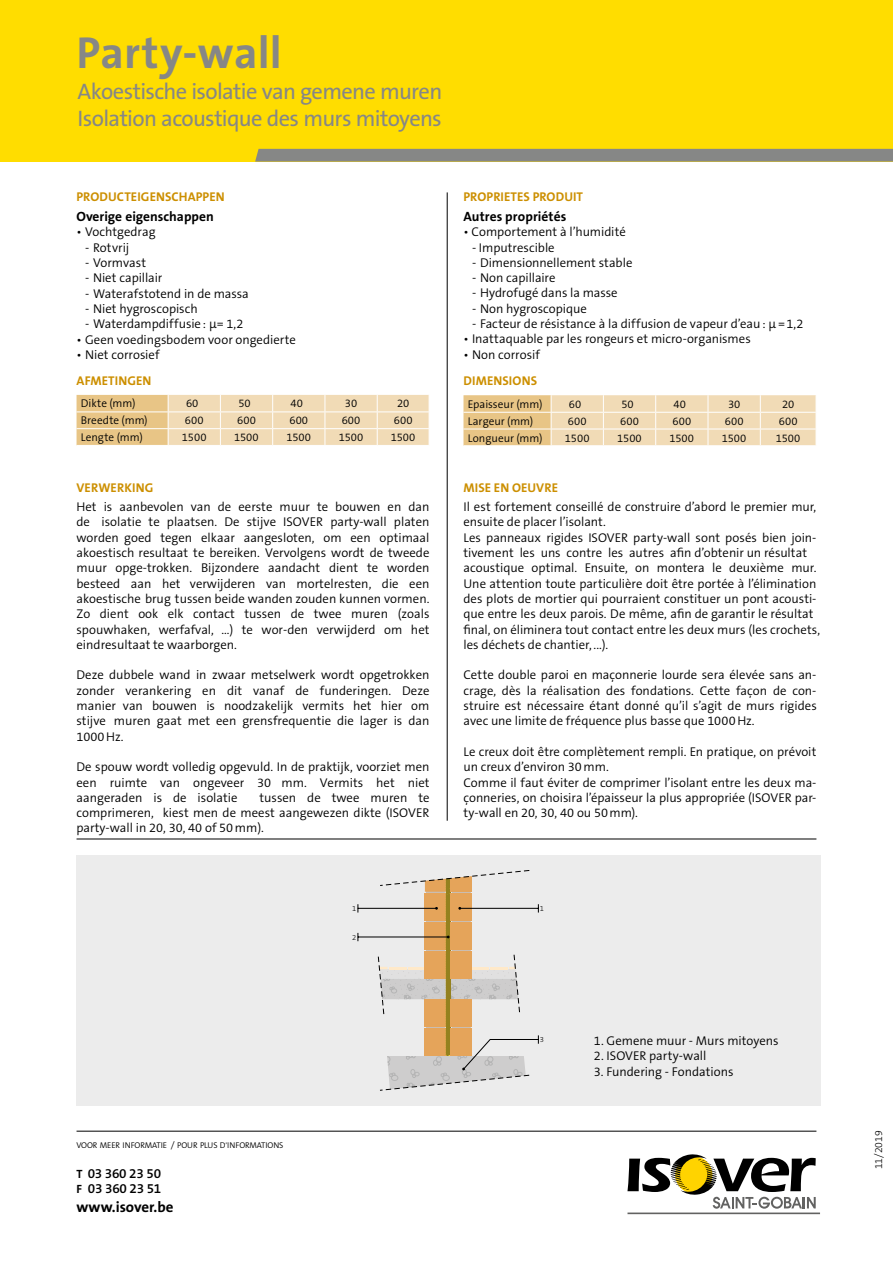
<style>
.page{position:relative;width:893px;height:1263px;background:#fff}
.page>*{position:absolute;margin:0;border:0;box-sizing:border-box;transform-origin:0 0}
.t1{font:700 45px "The Sans B7";letter-spacing:.005em;color:#868786}
.t2{font:22.5px/27px "The Sans B5 Plain";letter-spacing:-.03em;color:#868786}
.t3{font:700 15px "The Sans B7";color:#000}
.t4{font:700 13.5px "The Sans B7";color:#000}
.t5{font:600 13.5px/15px "The Sans B6";letter-spacing:-.015em;color:#000}
.t6{font:300 12.75px/15.3px "The Sans B4";color:#000;text-align:justify}
.t7{font:700 12.75px "The Sans B7";letter-spacing:.01em;color:#cc8f00}
.t8{font:300 11.25px "The Sans B4";color:#000}
.t9{font:300 10.5px "The Sans B3";color:#000}
.t10{font:300 8.4px "The Sans B4";letter-spacing:-.015em;color:#000}
.t11{font:300 7.65px "The Sans B3";color:#000}
.s1{font-size:9px}
.s2{font-size:7.5px}
.s3{font-family:"The Sans B7";font-weight:700;font-size:12px}
</style>
<div class="page">
<div style="left:0;top:0;width:893px;height:162px;background:#fd0"></div>
<svg style="left:255px;top:149px;width:638px;height:13px;background:#8a8981"></svg>
<hr style="left:447px;top:192px;width:1px;height:629px;background:#000">
<div style="left:76px;top:855px;width:744px;height:251px;background:#ececec"></div>
<hr style="left:358px;top:908px;width:78px;height:1px;background:#000">
<hr style="left:358px;top:937px;width:90px;height:1px;background:#000">
<svg style="left:378px;top:870px;width:161px;height:220px"></svg>
<hr style="left:77px;top:1131px;width:739px;height:1px;background:#000">
<hr style="left:627px;top:1212px;width:193px;height:2px;background:#626261">
<svg style="left:627px;top:1154px;width:189px;height:55px"></svg>
<svg style="left:77px;top:395px;width:352px;height:50px;background:#efd7ae"></svg>
<svg style="left:463px;top:395px;width:353px;height:51px;background:#efd8b0"></svg>
<hr style="left:77px;top:839px;width:739px;height:1px;background:#000">
<h1 class="t1" style="left:77px;top:29px;width:207px">Party-wall</h1>
<h2 class="t2" style="left:78px;top:79px;width:366px">Akoestische isolatie van gemene muren<br>Isolation acoustique des murs mitoyens</h2>
<p class="t7" style="left:77px;top:190px;width:150px">PRODUCTEIGENSCHAPPEN</p>
<p class="t4" style="left:77px;top:209px;width:139px">Overige eigenschappen</p>
<p class="t6" style="left:77px;top:225px;width:81px">• Vochtgedrag</p>
<p class="t6" style="left:85px;top:240px;width:46px">- Rotvrij</p>
<p class="t6" style="left:85px;top:256px;width:63px">- Vormvast</p>
<p class="t6" style="left:85px;top:271px;width:79px">- Niet capillair</p>
<p class="t6" style="left:85px;top:286px;width:165px">- Waterafstotend in de massa</p>
<p class="t6" style="left:85px;top:301px;width:114px">- Niet hygroscopisch</p>
<p class="t6" style="left:85px;top:317px;width:160px">- Waterdampdiffusie: µ= 1,2</p>
<p class="t6" style="left:77px;top:332px;width:221px">• Geen voedingsbodem voor ongedierte</p>
<p class="t6" style="left:77px;top:347px;width:85px">• Niet corrosief</p>
<p class="t7" style="left:77px;top:374px;width:76px">AFMETINGEN</p>
<p class="t8" style="left:81px;top:398px;width:56px">Dikte (mm)</p>
<p class="t8" style="left:186px;top:398px;width:14px">60</p>
<p class="t8" style="left:238px;top:398px;width:14px">50</p>
<p class="t8" style="left:290px;top:398px;width:14px">40</p>
<p class="t8" style="left:345px;top:398px;width:14px">30</p>
<p class="t8" style="left:397px;top:398px;width:14px">20</p>
<p class="t8" style="left:81px;top:415px;width:68px">Breedte (mm)</p>
<p class="t8" style="left:185px;top:415px;width:20px">600</p>
<p class="t8" style="left:237px;top:415px;width:20px">600</p>
<p class="t8" style="left:289px;top:415px;width:20px">600</p>
<p class="t8" style="left:342px;top:415px;width:20px">600</p>
<p class="t8" style="left:394px;top:415px;width:20px">600</p>
<p class="t8" style="left:81px;top:432px;width:63px">Lengte (mm)</p>
<p class="t8" style="left:182px;top:432px;width:26px">1500</p>
<p class="t8" style="left:234px;top:432px;width:26px">1500</p>
<p class="t8" style="left:287px;top:432px;width:26px">1500</p>
<p class="t8" style="left:339px;top:432px;width:26px">1500</p>
<p class="t8" style="left:391px;top:432px;width:26px">1500</p>
<p class="t7" style="left:77px;top:481px;width:78px">VERWERKING</p>
<p class="t6" style="left:77px;top:500px;width:354px">Het is aanbevolen van de eerste muur te bouwen en dan de isolatie te plaatsen. De stijve ISOVER party-wall platen worden goed tegen elkaar aangesloten, om een optimaal akoestisch resultaat te bereiken. Vervolgens wordt de tweede muur opge-trokken. Bijzondere aandacht dient te worden besteed aan het verwijderen van mortelresten, die een akoestische brug tussen beide wanden zouden kunnen vormen.<br>Zo dient ook elk contact tussen de twee muren (zoals spouwhaken, werfafval, …) te wor-den verwijderd om het eindresultaat te waarborgen.</p>
<p class="t6" style="left:77px;top:668px;width:354px">Deze dubbele wand in zwaar metselwerk wordt opgetrokken zonder verankering en dit vanaf de funderingen. Deze manier van bouwen is noodzakelijk vermits het hier om stijve muren gaat met een grensfrequentie die lager is dan 1000 Hz.</p>
<p class="t6" style="left:77px;top:760px;width:354px">De spouw wordt volledig opgevuld. In de praktijk, voorziet men een ruimte van ongeveer 30 mm. Vermits het niet aangeraden is de isolatie</p>
<p class="t6" style="left:77px;top:790px;width:354px;text-indent:183px">tussen de twee muren te comprimeren, kiest men de meest aangewezen dikte (ISOVER party-wall in 20, 30, 40 of 50 mm).</p>
<p class="t7" style="left:463px;top:190px;width:121px">PROPRIETES PRODUIT</p>
<p class="t4" style="left:463px;top:209px;width:104px">Autres propriétés</p>
<p class="t6" style="left:463px;top:225px;width:164px">• Comportement à l’humidité</p>
<p class="t6" style="left:472px;top:240px;width:84px">- Imputrescible</p>
<p class="t6" style="left:472px;top:255px;width:162px">- Dimensionnellement stable</p>
<p class="t6" style="left:472px;top:271px;width:85px">- Non capillaire</p>
<p class="t6" style="left:472px;top:286px;width:147px">- Hydrofugé dans la masse</p>
<p class="t6" style="left:472px;top:301px;width:116px">- Non hygroscopique</p>
<p class="t6" style="left:472px;top:317px;width:333px">- Facteur de résistance à la diffusion de vapeur d’eau: µ=1,2</p>
<p class="t6" style="left:463px;top:332px;width:289px">• Inattaquable par les rongeurs et micro-organismes</p>
<p class="t6" style="left:463px;top:347px;width:78px">• Non corrosif</p>
<p class="t7" style="left:463px;top:374px;width:75px">DIMENSIONS</p>
<p class="t8" style="left:468px;top:398px;width:76px">Epaisseur (mm)</p>
<p class="t8" style="left:569px;top:398px;width:14px">60</p>
<p class="t8" style="left:621px;top:398px;width:14px">50</p>
<p class="t8" style="left:673px;top:398px;width:14px">40</p>
<p class="t8" style="left:728px;top:398px;width:14px">30</p>
<p class="t8" style="left:782px;top:398px;width:14px">20</p>
<p class="t8" style="left:468px;top:415px;width:67px">Largeur (mm)</p>
<p class="t8" style="left:568px;top:415px;width:20px">600</p>
<p class="t8" style="left:620px;top:415px;width:20px">600</p>
<p class="t8" style="left:672px;top:415px;width:20px">600</p>
<p class="t8" style="left:725px;top:415px;width:20px">600</p>
<p class="t8" style="left:779px;top:415px;width:20px">600</p>
<p class="t8" style="left:468px;top:432px;width:76px">Longueur (mm)</p>
<p class="t8" style="left:565px;top:432px;width:26px">1500</p>
<p class="t8" style="left:617px;top:432px;width:26px">1500</p>
<p class="t8" style="left:670px;top:432px;width:26px">1500</p>
<p class="t8" style="left:722px;top:432px;width:26px">1500</p>
<p class="t8" style="left:776px;top:432px;width:26px">1500</p>
<p class="t7" style="left:463px;top:481px;width:96px">MISE EN OEUVRE</p>
<p class="t6" style="left:463px;top:500px;width:358px;text-align:left">Il est fortement conseillé de construire d’abord le premier mur, ensuite de placer l’isolant.<br>Les panneaux rigides ISOVER party-wall sont posés bien join&shy;tivement les uns contre les autres afin d’obtenir un résultat acoustique optimal. Ensuite, on montera le deuxième mur.<br>Une attention toute particulière doit être portée à l’élimination des plots de mortier qui pourraient constituer un pont acousti&shy;que entre les deux parois. De même, afin de garantir le résultat final, on éliminera tout contact entre les deux murs (les crochets, les déchets de chantier, ...).</p>
<p class="t6" style="left:463px;top:668px;width:355px">Cette double paroi en maçonnerie lourde sera élevée sans an&shy;crage, dès la réalisation des fondations. Cette façon de con&shy;struire est nécessaire étant donné qu’il s’agit de murs rigides avec une limite de fréquence plus basse que 1000 Hz.</p>
<p class="t6" style="left:463px;top:744px;width:354px;text-align:left">Le creux doit être complètement rempli. En pratique, on prévoit un creux d’environ 30 mm.<br>Comme il faut éviter de comprimer l’isolant entre les deux ma&shy;çonneries, on choisira l’épaisseur la plus appropriée (ISOVER par&shy;ty-wall en 20, 30, 40 ou 50 mm).</p>
<p class="t11" style="left:352px;top:904px;width:6px">1</p>
<p class="t11" style="left:540px;top:904px;width:6px">1</p>
<p class="t11" style="left:352px;top:933px;width:6px">2</p>
<p class="t10" style="left:77px;top:1140px;width:208px">VOOR MEER INFORMATIE <span class="s1">/</span> POUR PLUS D<span class="s2">’</span>INFORMATIONS</p>
<p class="t5" style="left:77px;top:1166px;width:86px"><span class="s3">T</span> 03 360 23 50<br><span class="s3">F</span> 03 360 23 51</p>
<p class="t3" style="left:77px;top:1199px;width:98px">www.isover.be</p>
<p class="t11" style="left:540px;top:1035px;width:6px">3</p>
<p class="t6" style="left:594px;top:1034px;width:186px">1. Gemene muur - Murs mitoyens</p>
<p class="t6" style="left:594px;top:1049px;width:114px">2. ISOVER party-wall</p>
<p class="t6" style="left:594px;top:1064px;width:141px">3. Fundering - Fondations</p>
<p class="t9" style="left:873px;top:1169px;width:41px;rotate:-90deg">11/2019</p>
</div>
